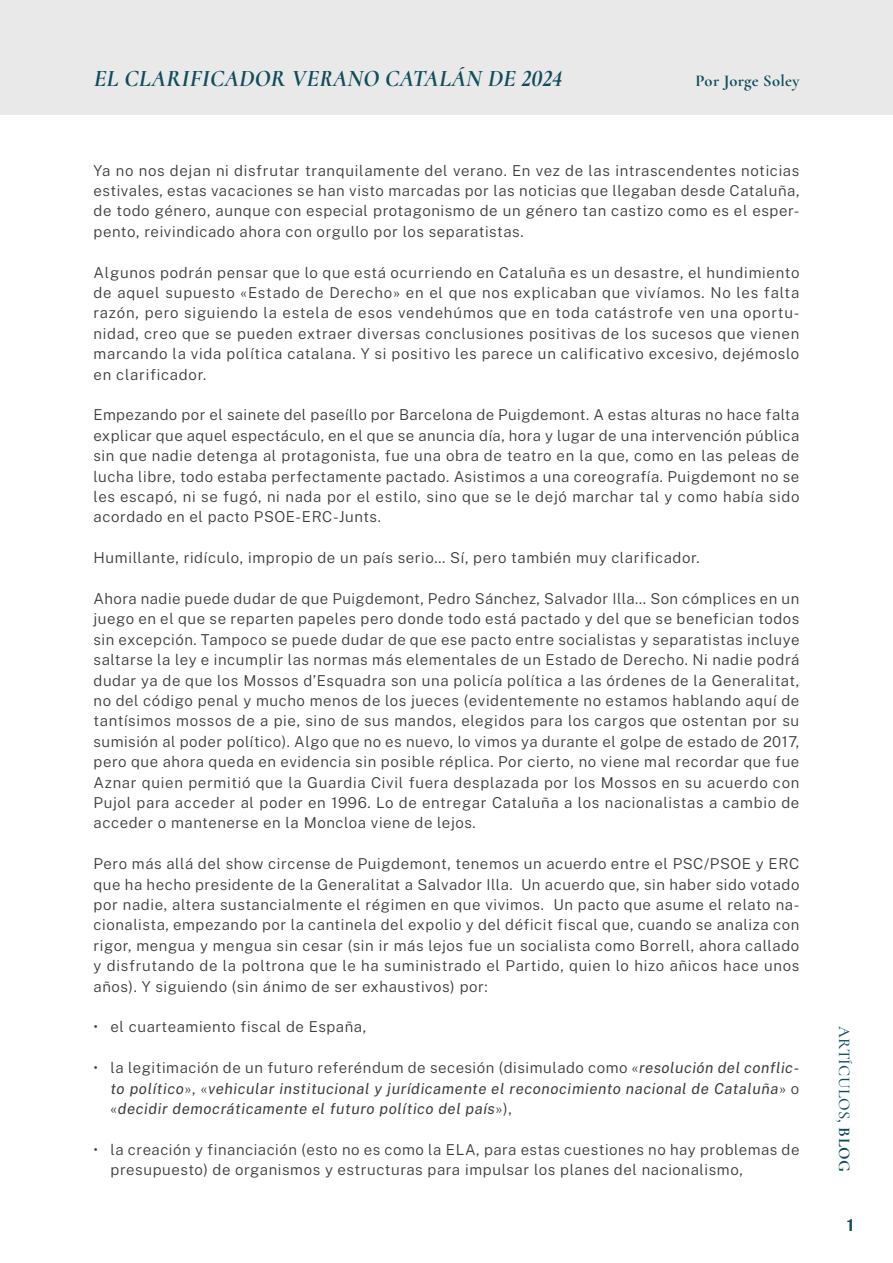
<style>
.page{position:relative;width:893px;height:1263px;background:#fff}
.page>*{position:absolute;margin:0;border:0;box-sizing:border-box;transform-origin:0 0}
.t1{font:italic 700 24px "Cormorant";letter-spacing:.01em;color:#0f4d5a}
.t2{font:500 16.5px "Cormorant";letter-spacing:.02em;color:#0f4d5a}
.t3{font:700 16.5px "Cormorant";letter-spacing:.02em;color:#0f4d5a}
.t4{font:700 16.5px "Public Sans";color:#0f4d5a}
.t5{font:300 15px/20.4px "Public Sans";letter-spacing:.04em;color:#3c3c3b;text-align:justify}
.t6{font:italic 15px/20.4px "Public Sans";letter-spacing:.04em;color:#3c3c3b;text-align:justify}
.s1{font-weight:300;font-style:normal}
.s2{font-weight:700}
</style>
<div class="page">
<div style="left:0;top:0;width:893px;height:114px;background:#e9e9e9"></div>
<h1 class="t1" style="left:94px;top:60px;width:470px">EL CLARIFICADOR VERANO CATALÁN DE 2024</h1>
<p class="t3" style="left:695px;top:70px;width:105px">Por Jorge Soley</p>
<p class="t5" style="left:94px;top:159px;width:707px">Ya no nos dejan ni disfrutar tranquilamente del verano. En vez de las intrascendentes noticias estivales, estas vacaciones se han visto marcadas por las noticias que llegaban desde Cataluña, de todo género, aunque con especial protagonismo de un género tan castizo como es el esper&shy;pento, reivindicado ahora con orgullo por los separatistas.</p>
<p class="t5" style="left:94px;top:261px;width:707px">Algunos podrán pensar que lo que está ocurriendo en Cataluña es un desastre, el hundimiento de aquel supuesto «Estado de Derecho» en el que nos explicaban que vivíamos. No les falta razón, pero siguiendo la estela de esos vendehúmos que en toda catástrofe ven una oportu&shy;nidad, creo que se pueden extraer diversas conclusiones positivas de los sucesos que vienen marcando la vida política catalana. Y si positivo les parece un calificativo excesivo, dejémoslo en clarificador.</p>
<p class="t5" style="left:94px;top:404px;width:707px">Empezando por el sainete del paseíllo por Barcelona de Puigdemont. A estas alturas no hace falta explicar que aquel espectáculo, en el que se anuncia día, hora y lugar de una intervención pública sin que nadie detenga al protagonista, fue una obra de teatro en la que, como en las peleas de lucha libre, todo estaba perfectamente pactado. Asistimos a una coreografía. Puigdemont no se les escapó, ni se fugó, ni nada por el estilo, sino que se le dejó marchar tal y como había sido acordado en el pacto PSOE-ERC-Junts.</p>
<p class="t5" style="left:94px;top:547px;width:607px">Humillante, ridículo, impropio de un país serio… Sí, pero también muy clarificador.</p>
<p class="t5" style="left:94px;top:588px;width:707px">Ahora nadie puede dudar de que Puigdemont, Pedro Sánchez, Salvador Illa… Son cómplices en un juego en el que se reparten papeles pero donde todo está pactado y del que se benefician todos sin excepción. Tampoco se puede dudar de que ese pacto entre socialistas y separatistas incluye saltarse la ley e incumplir las normas más elementales de un Estado de Derecho. Ni nadie podrá dudar ya de que los Mossos d’Esquadra son una policía política a las órdenes de la Generalitat, no del código penal y mucho menos de los jueces (evidentemente no estamos hablando aquí de tantísimos mossos de a pie, sino de sus mandos, elegidos para los cargos que ostentan por su sumisión al poder político). Algo que no es nuevo, lo vimos ya durante el golpe de estado de 2017, pero que ahora queda en evidencia sin posible réplica. Por cierto, no viene mal recordar que fue Aznar quien permitió que la Guardia Civil fuera desplazada por los Mossos en su acuerdo con Pujol para acceder al poder en 1996. Lo de entregar Cataluña a los nacionalistas a cambio de acceder o mantenerse en la Moncloa viene de lejos.</p>
<p class="t5" style="left:94px;top:853px;width:707px">Pero más allá del show circense de Puigdemont, tenemos un acuerdo entre el PSC/PSOE y ERC que ha hecho presidente de la Generalitat a Salvador Illa. Un acuerdo que, sin haber sido votado por nadie, altera sustancialmente el régimen en que vivimos. Un pacto que asume el relato na&shy;cionalista, empezando por la cantinela del expolio y del déficit fiscal que, cuando se analiza con rigor, mengua y mengua sin cesar (sin ir más lejos fue un socialista como Borrell, ahora callado y disfrutando de la poltrona que le ha suministrado el Partido, quien lo hizo añicos hace unos años). Y siguiendo (sin ánimo de ser exhaustivos) por:</p>
<p class="t5" style="left:94px;top:1016px;width:274px">• el cuarteamiento fiscal de España,</p>
<p class="t6" style="left:111px;top:1057px;width:690px;text-indent:-17px"><span class="s1">• la legitimación de un futuro referéndum de secesión (disimulado como «</span>resolución del conflic&shy;to político<span class="s1">», «</span>vehicular institucional y jurídicamente el reconocimiento nacional de Cataluña<span class="s1">» o «</span>decidir democráticamente el futuro político del país<span class="s1">»),</span></p>
<p class="t5" style="left:111px;top:1138px;width:690px;text-indent:-17px">• la creación y financiación (esto no es como la ELA, para estas cuestiones no hay problemas de presupuesto) de organismos y estructuras para impulsar los planes del nacionalismo,</p>
<p class="t2" style="left:854px;top:1026px;width:147px;rotate:90deg">ARTÍCULOS, <span class="s2">BLOG</span></p>
<p class="t4" style="left:847px;top:1213px;width:9px">1</p>
</div>
